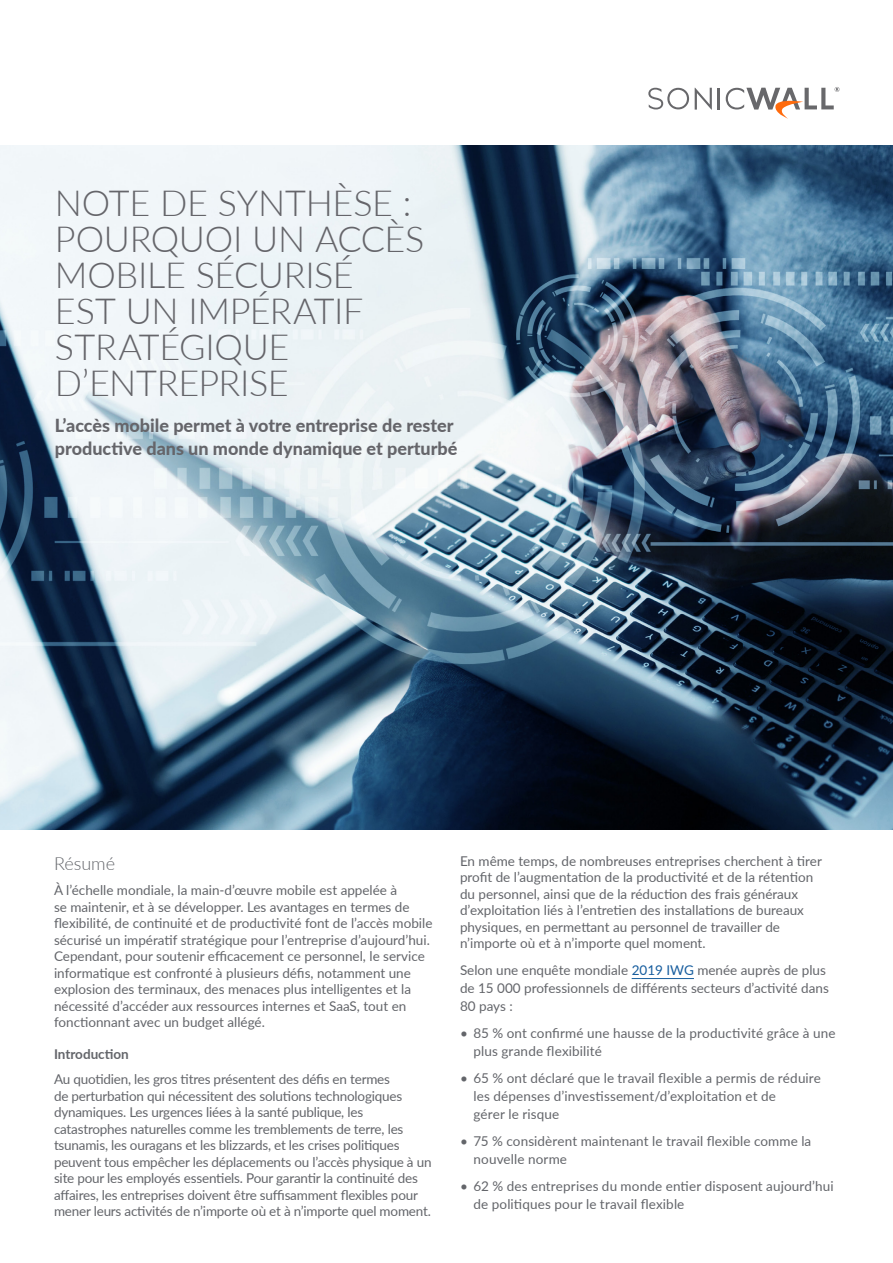
<style>
.page{position:relative;width:893px;height:1263px;background:#fff}
.page>*{position:absolute;margin:0;border:0;box-sizing:border-box;transform-origin:0 0}
.Document_Title_-_Hea{font:300 36px/36px "Lato";letter-spacing:-.01em;color:#65656a}
.Document_Title_-_Sub{font:800 18px/22.5px "Lato";color:#65656a}
.Section_Heading_1{font:300 18px "Lato";color:#63656a}
.Body_Copy{font:13.5px/16.5px "Lato";color:#63656a}
.Section_Heading_2_Su{font:700 13.5px "Lato";color:#63656a}
.s1{color:#175d9e}
</style>
<div class="page">
<svg style="left:695px;top:88px;width:17px;height:22px"></svg>
<hr style="left:718px;top:88px;width:2px;height:22px;background:#68686b">
<svg style="left:648px;top:88px;width:41px;height:21px"></svg>
<svg style="left:726px;top:87px;width:113px;height:32px"></svg>
<img style="left:0;top:145px;width:893px;height:684px">
<hr style="left:632px;top:978px;width:62px;height:1px;background:#175d9e">
<p class="Document_Title_-_Hea" style="left:55px;top:184px;width:371px">NOTE DE SYNTHÈSE :<br>POURQUOI UN ACCÈS<br>MOBILE SÉCURISÉ<br>EST UN IMPÉRATIF<br>STRATÉGIQUE<br>D’ENTREPRISE</p>
<p class="Document_Title_-_Sub" style="left:55px;top:413px;width:404px">L’accès mobile permet à votre entreprise de rester productive dans un monde dynamique et perturbé</p>
<p class="Section_Heading_1" style="left:54px;top:850px;width:63px">Résumé</p>
<p class="Body_Copy" style="left:54px;top:881px;width:380px">À l’échelle mondiale, la main-d’œuvre mobile est appelée à<br>se maintenir, et à se développer. Les avantages en termes de flexibilité, de continuité et de productivité font de l’accès mobile sécurisé un impératif stratégique pour l’entreprise d’aujourd’hui.<br>Cependant, pour soutenir efficacement ce personnel, le service informatique est confronté à plusieurs défis, notamment une explosion des terminaux, des menaces plus intelligentes et la nécessité d’accéder aux ressources internes et SaaS, tout en fonctionnant avec un budget allégé.</p>
<p class="Section_Heading_2_Su" style="left:54px;top:1044px;width:76px">Introduction</p>
<p class="Body_Copy" style="left:54px;top:1070px;width:379px">Au quotidien, les gros titres présentent des défis en termes<br>de perturbation qui nécessitent des solutions technologiques dynamiques. Les urgences liées à la santé publique, les catastrophes naturelles comme les tremblements de terre, les tsunamis, les ouragans et les blizzards, et les crises politiques peuvent tous empêcher les déplacements ou l’accès physique à un site pour les employés essentiels. Pour garantir la continuité des affaires, les entreprises doivent être suffisamment flexibles pour mener leurs activités de n’importe où et à n’importe quel moment.</p>
<p class="Body_Copy" style="left:460px;top:852px;width:363px">En même temps, de nombreuses entreprises cherchent à tirer profit de l’augmentation de la productivité et de la rétention du personnel, ainsi que de la réduction des frais généraux d’exploitation liés à l’entretien des installations de bureaux physiques, en permettant au personnel de travailler de n’importe où et à n’importe quel moment.</p>
<p class="Body_Copy" style="left:460px;top:961px;width:370px;line-height:18px">Selon une enquête mondiale <span class="s1">2019 IWG</span> menée auprès de plus de 15 000 professionnels de différents secteurs d’activité dans<br>80 pays :</p>
<p class="Body_Copy" style="left:473px;top:1024px;width:364px;line-height:18px;text-indent:-14px">• 85 % ont confirmé une hausse de la productivité grâce à une plus grande flexibilité</p>
<p class="Body_Copy" style="left:473px;top:1069px;width:349px;line-height:18px;text-indent:-14px">• 65 % ont déclaré que le travail flexible a permis de réduire les dépenses d’investissement/d’exploitation et de<br>gérer le risque</p>
<p class="Body_Copy" style="left:473px;top:1132px;width:339px;line-height:18px;text-indent:-14px">• 75 % considèrent maintenant le travail flexible comme la nouvelle norme</p>
<p class="Body_Copy" style="left:473px;top:1177px;width:362px;line-height:18px;text-indent:-14px">• 62 % des entreprises du monde entier disposent aujourd’hui de politiques pour le travail flexible</p>
</div>
